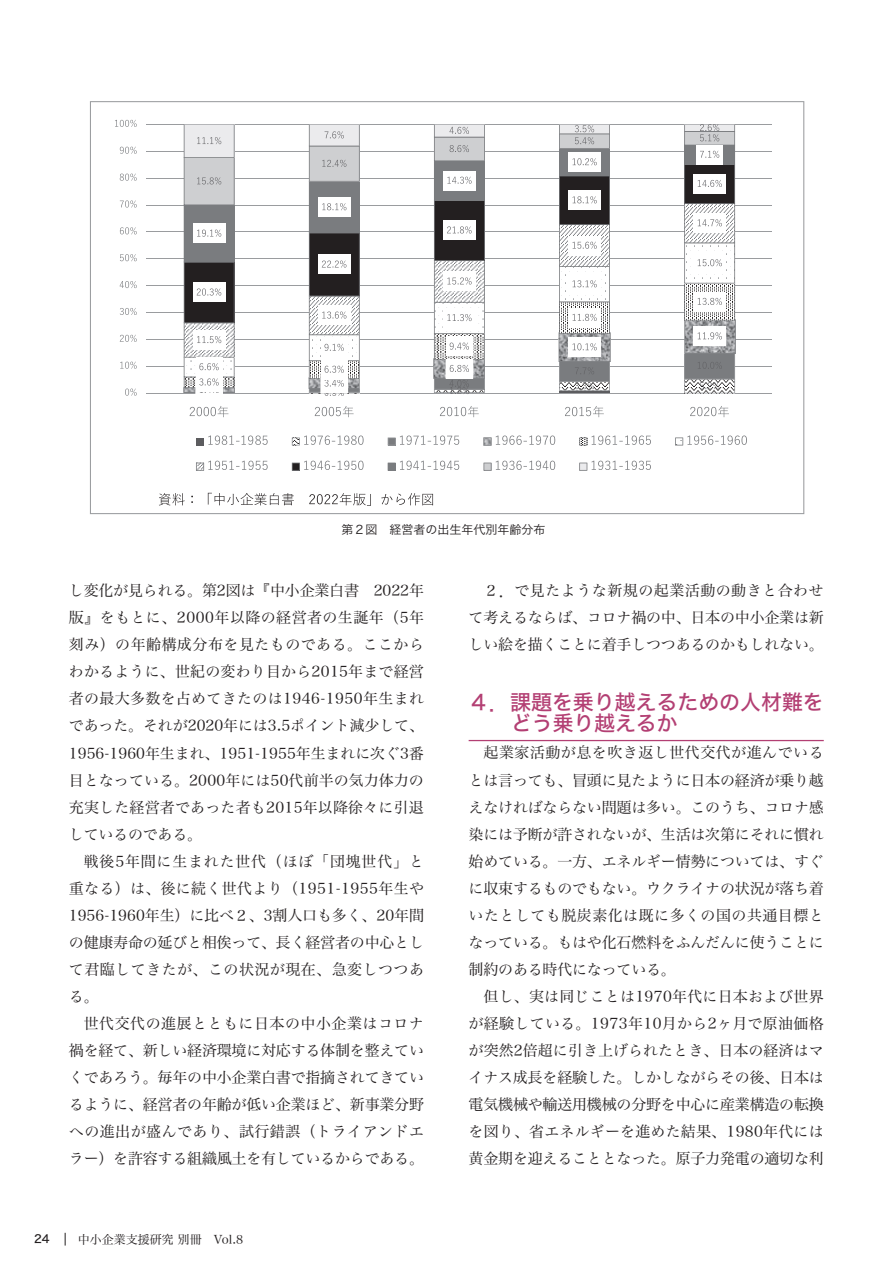
<style>
.page{position:relative;width:893px;height:1263px;background:#fff}
.page>*{position:absolute;margin:0;border:0;box-sizing:border-box;transform-origin:0 0}
.t1{font:21px/21.3px "Hira Kaku Std W5";color:#b33f73}
.t2{font:15px/27px "Hira Min Std W3";letter-spacing:-.015em;color:#231f20;text-align:justify}
.t3{font:12px "Hira Kaku Std W3";color:#231f20}
.t4{font:12px "Hira Min Std W3";color:#231f20}
.t5{font:11.25px "Hira Kaku Std W5";color:#231f20}
</style>
<div class="page">
<svg style="left:65px;top:1233px;width:1px;height:12px"></svg>
<hr style="left:469px;top:740px;width:355px;height:1px;background:#b33f73">
<svg style="left:90px;top:101px;width:714px;height:413px"></svg>
<p class="t3" style="left:341px;top:521px;width:205px">第２図　経営者の出生年代別年齢分布</p>
<p class="t2" style="left:69px;top:577px;width:357px">し変化が見られる。第2図は『中小企業白書　2022年版』をもとに、2000年以降の経営者の生誕年（5年刻み）の年齢構成分布を見たものである。ここからわかるように、世紀の変わり目から2015年まで経営者の最大多数を占めてきたのは1946-1950年生まれであった。それが2020年には3.5ポイント減少して、1956-1960年生まれ、1951-1955年生まれに次ぐ3番目となっている。2000年には50代前半の気力体力の充実した経営者であった者も2015年以降徐々に引退しているのである。</p>
<p class="t2" style="left:69px;top:847px;width:357px;text-indent:15px">戦後5年間に生まれた世代（ほぼ「団塊世代」と重なる）は、後に続く世代より（1951-1955年生や1956-1960年生）に比べ２、3割人口も多く、20年間の健康寿命の延びと相俟って、長く経営者の中心として君臨してきたが、この状況が現在、急変しつつある。</p>
<p class="t2" style="left:69px;top:1009px;width:357px;text-indent:15px">世代交代の進展とともに日本の中小企業はコロナ禍を経て、新しい経済環境に対応する体制を整えていくであろう。毎年の中小企業白書で指摘されてきているように、経営者の年齢が低い企業ほど、新事業分野への進出が盛んであり、試行錯誤（トライアンドエラー）を許容する組織風土を有しているからである。</p>
<p class="t5" style="left:34px;top:1230px;width:17px">24</p>
<p class="t4" style="left:78px;top:1230px;width:167px">中小企業支援研究 別冊　Vol.8</p>
<p class="t2" style="left:469px;top:577px;width:357px;text-indent:15px">２．で見たような新規の起業活動の動きと合わせて考えるならば、コロナ禍の中、日本の中小企業は新しい絵を描くことに着手しつつあるのかもしれない。</p>
<h1 class="t1" style="left:511px;top:691px;width:314px;text-indent:-43px">４．課題を乗り越えるための人材難をどう乗り越えるか</h1>
<p class="t2" style="left:469px;top:739px;width:357px;text-indent:15px">起業家活動が息を吹き返し世代交代が進んでいるとは言っても、冒頭に見たように日本の経済が乗り越えなければならない問題は多い。このうち、コロナ感染には予断が許されないが、生活は次第にそれに慣れ始めている。一方、エネルギー情勢については、すぐに収束するものでもない。ウクライナの状況が落ち着いたとしても脱炭素化は既に多くの国の共通目標となっている。もはや化石燃料をふんだんに使うことに制約のある時代になっている。</p>
<p class="t2" style="left:469px;top:982px;width:357px;text-indent:15px">但し、実は同じことは1970年代に日本および世界が経験している。1973年10月から2ヶ月で原油価格が突然2倍超に引き上げられたとき、日本の経済はマイナス成長を経験した。しかしながらその後、日本は電気機械や輸送用機械の分野を中心に産業構造の転換を図り、省エネルギーを進めた結果、1980年代には黄金期を迎えることとなった。原子力発電の適切な利</p>
</div>
